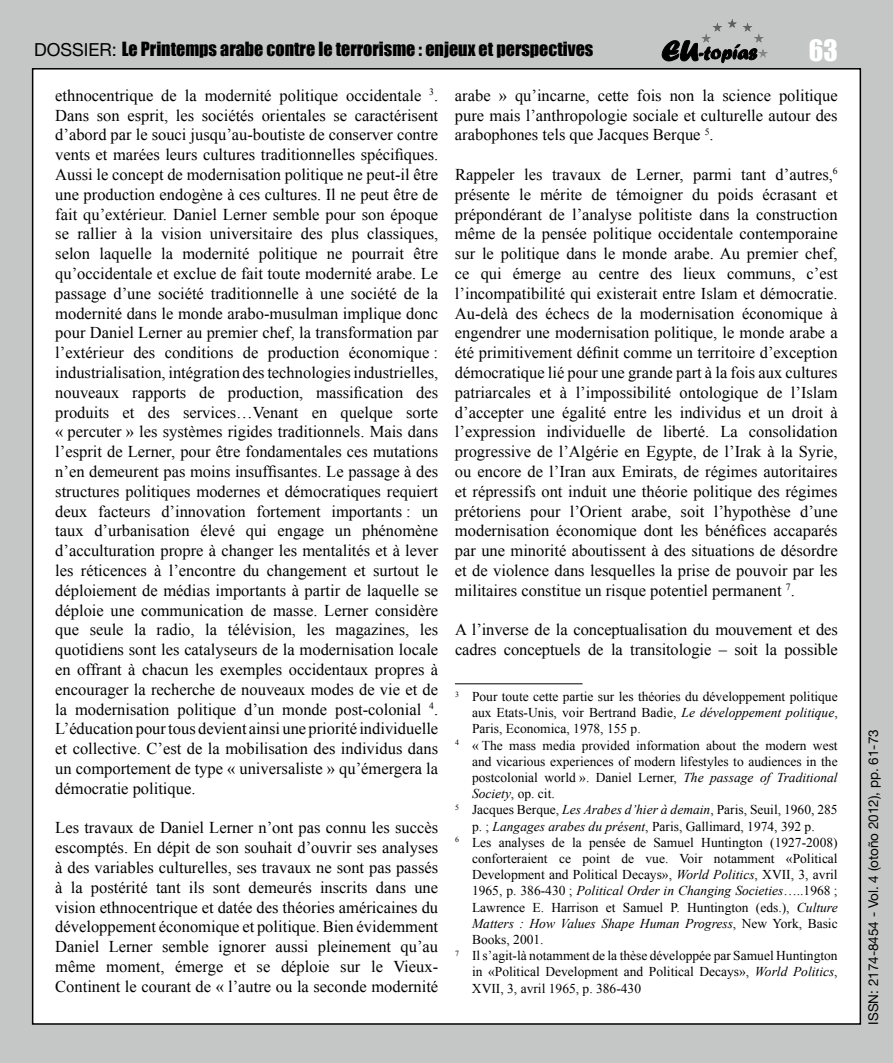
<style>
.page{position:relative;width:893px;height:1063px;background:#c5c6c6}
.page>*{position:absolute;margin:0;border:0;box-sizing:border-box;transform-origin:0 0}
.t1{font:27px "Impact";color:#fff}
.t2{font:18px "Impact";color:#000}
.t3{font:16.5px/19.8px "Times New Roman";color:#000;text-align:justify}
.t4{font:13.5px "Times New Roman";color:#000}
.t5{font:italic 13.5px "Times New Roman";color:#000}
.t6{font:13.5px "Helvetica Neue";color:#000}
.s1{font-family:"Helvetica Neue"}
.s2{font-style:italic}
.s3{font-style:normal}
</style>
<div class="page">
<div style="left:33px;top:69px;width:827px;height:955px;background:#fff"></div>
<svg style="left:662px;top:40px;width:94px;height:23px"></svg>
<hr style="left:701px;top:19px;width:67px;height:1px;background:#575757">
<hr style="left:701px;top:20px;width:67px;height:1px;background:#585858">
<hr style="left:701px;top:21px;width:67px;height:1px;background:#595959">
<hr style="left:701px;top:22px;width:67px;height:1px;background:#5b5b5a">
<hr style="left:701px;top:23px;width:67px;height:1px;background:#5c5c5b">
<hr style="left:701px;top:24px;width:67px;height:1px;background:#5e5e5d">
<hr style="left:701px;top:25px;width:67px;height:1px;background:#5f5f5e">
<hr style="left:701px;top:26px;width:67px;height:1px;background:#616160">
<hr style="left:701px;top:27px;width:67px;height:1px;background:#626261">
<hr style="left:701px;top:28px;width:67px;height:1px;background:#646463">
<hr style="left:701px;top:29px;width:67px;height:1px;background:#656564">
<hr style="left:701px;top:30px;width:67px;height:1px;background:#666665">
<hr style="left:701px;top:31px;width:67px;height:1px;background:#686867">
<hr style="left:701px;top:32px;width:67px;height:1px;background:#696968">
<hr style="left:701px;top:33px;width:67px;height:1px;background:#6b6b6a">
<hr style="left:701px;top:34px;width:67px;height:1px;background:#6c6c6b">
<hr style="left:701px;top:35px;width:67px;height:1px;background:#6d6d6d">
<hr style="left:701px;top:36px;width:67px;height:1px;background:#6e6e6e">
<hr style="left:701px;top:37px;width:67px;height:1px;background:#707070">
<hr style="left:701px;top:38px;width:67px;height:1px;background:#717171">
<hr style="left:701px;top:39px;width:67px;height:1px;background:#737373">
<hr style="left:701px;top:40px;width:67px;height:1px;background:#747474">
<hr style="left:701px;top:41px;width:67px;height:1px;background:#757574">
<hr style="left:701px;top:42px;width:67px;height:1px;background:#777776">
<hr style="left:701px;top:43px;width:67px;height:1px;background:#787877">
<hr style="left:701px;top:44px;width:67px;height:1px;background:#7a7a79">
<hr style="left:701px;top:45px;width:67px;height:1px;background:#7b7b7a">
<hr style="left:701px;top:46px;width:67px;height:1px;background:#7c7d7c">
<hr style="left:701px;top:47px;width:67px;height:1px;background:#7d7e7d">
<hr style="left:701px;top:48px;width:67px;height:1px;background:#7f7f7f">
<hr style="left:701px;top:49px;width:67px;height:1px;background:#808080">
<hr style="left:701px;top:50px;width:67px;height:1px;background:#818181">
<hr style="left:701px;top:51px;width:67px;height:1px;background:#838383">
<hr style="left:701px;top:52px;width:67px;height:1px;background:#848484">
<hr style="left:701px;top:53px;width:67px;height:1px;background:#868685">
<hr style="left:701px;top:54px;width:67px;height:1px;background:#878786">
<hr style="left:701px;top:55px;width:67px;height:1px;background:#888988">
<hr style="left:701px;top:56px;width:67px;height:1px;background:#898989">
<hr style="left:701px;top:57px;width:67px;height:1px;background:#8b8b8b">
<hr style="left:455px;top:684px;width:128px;height:1px;background:#000">
<p class="t2" style="left:34px;top:35px;width:561px"><span class="s1">DOSSIER:</span> Le Printemps arabe contre le terrorisme : enjeux et perspectives</p>
<h1 class="t1" style="left:809px;top:29px;width:30px">63</h1>
<p class="t3" style="left:55px;top:85px;width:384px">ethnocentrique de la modernité politique occidentale <sup>3</sup>.<br>Dans son esprit, les sociétés orientales se caractérisent d’abord par le souci jusqu’au-boutiste de conserver contre vents et marées leurs cultures traditionnelles spécifiques.<br>Aussi le concept de modernisation politique ne peut-il être une production endogène à ces cultures. Il ne peut être de fait qu’extérieur. Daniel Lerner semble pour son époque se rallier à la vision universitaire des plus classiques, selon laquelle la modernité politique ne pourrait être qu’occidentale et exclue de fait toute modernité arabe. Le passage d’une société traditionnelle à une société de la modernité dans le monde arabo-musulman implique donc pour Daniel Lerner au premier chef, la transformation par l’extérieur des conditions de production économique : industrialisation, intégration des technologies industrielles, nouveaux rapports de production, massification des produits et des services…Venant en quelque sorte « percuter » les systèmes rigides traditionnels. Mais dans l’esprit de Lerner, pour être fondamentales ces mutations n’en demeurent pas moins insuffisantes. Le passage à des structures politiques modernes et démocratiques requiert deux facteurs d’innovation fortement importants : un taux d’urbanisation élevé qui engage un phénomène d’acculturation propre à changer les mentalités et à lever les réticences à l’encontre du changement et surtout le déploiement de médias importants à partir de laquelle se déploie une communication de masse. Lerner considère que seule la radio, la télévision, les magazines, les quotidiens sont les catalyseurs de la modernisation locale en offrant à chacun les exemples occidentaux propres à encourager la recherche de nouveaux modes de vie et de la modernisation politique d’un monde post-colonial <sup>4</sup>.<br>L’éducation pour tous devient ainsi une priorité individuelle et collective. C’est de la mobilisation des individus dans un comportement de type « universaliste » qu’émergera la démocratie politique.</p>
<p class="t3" style="left:55px;top:818px;width:384px">Les travaux de Daniel Lerner n’ont pas connu les succès escomptés. En dépit de son souhait d’ouvrir ses analyses à des variables culturelles, ses travaux ne sont pas passés à la postérité tant ils sont demeurés inscrits dans une vision ethnocentrique et datée des théories américaines du développement économique et politique. Bien évidemment Daniel Lerner semble ignorer aussi pleinement qu’au même moment, émerge et se déploie sur le Vieux-Continent le courant de « l’autre ou la seconde modernité</p>
<p class="t3" style="left:455px;top:85px;width:384px">arabe » qu’incarne, cette fois non la science politique pure mais l’anthropologie sociale et culturelle autour des arabophones tels que Jacques Berque <sup>5</sup>.</p>
<p class="t3" style="left:455px;top:164px;width:384px">Rappeler les travaux de Lerner, parmi tant d’autres,<sup>6 </sup>présente le mérite de témoigner du poids écrasant et prépondérant de l’analyse politiste dans la construction même de la pensée politique occidentale contemporaine sur le politique dans le monde arabe. Au premier chef, ce qui émerge au centre des lieux communs, c’est l’incompatibilité qui existerait entre Islam et démocratie.<br>Au-delà des échecs de la modernisation économique à engendrer une modernisation politique, le monde arabe a été primitivement définit comme un territoire d’exception démocratique lié pour une grande part à la fois aux cultures patriarcales et à l’impossibilité ontologique de l’Islam d’accepter une égalité entre les individus et un droit à l’expression individuelle de liberté. La consolidation progressive de l’Algérie en Egypte, de l’Irak à la Syrie, ou encore de l’Iran aux Emirats, de régimes autoritaires et répressifs ont induit une théorie politique des régimes prétoriens pour l’Orient arabe, soit l’hypothèse d’une modernisation économique dont les bénéfices accaparés par une minorité aboutissent à des situations de désordre et de violence dans lesquelles la prise de pouvoir par les militaires constitue un risque potentiel permanent <sup>7</sup>.</p>
<p class="t3" style="left:455px;top:620px;width:384px">A l’inverse de la conceptualisation du mouvement et des cadres conceptuels de la transitologie – soit la possible</p>
<p class="t4" style="left:455px;top:687px;width:384px"><sup>3</sup> Pour toute cette partie sur les théories du développement politique</p>
<p class="t4" style="left:472px;top:704px;width:367px">aux Etats-Unis, voir Bertrand Badie, <span class="s2">Le développement politique</span>,</p>
<p class="t4" style="left:472px;top:720px;width:170px">Paris, Economica, 1978, 155 p.</p>
<p class="t4" style="left:455px;top:736px;width:384px"><sup>4</sup> « The mass media provided information about the modern west</p>
<p class="t4" style="left:472px;top:752px;width:367px">and vicarious experiences of modern lifestyles to audiences in the</p>
<p class="t4" style="left:472px;top:768px;width:367px">postcolonial world ». Daniel Lerner, <span class="s2">The passage of Traditional</span></p>
<p class="t4" style="left:472px;top:785px;width:84px"><span class="s2">Society</span>, op. cit.</p>
<p class="t4" style="left:455px;top:801px;width:384px"><sup>5</sup> Jacques Berque, <span class="s2">Les Arabes d’hier à demain</span>, Paris, Seuil, 1960, 285</p>
<p class="t4" style="left:472px;top:817px;width:344px">p. ; <span class="s2">Langages arabes du présent</span>, Paris, Gallimard, 1974, 392 p.</p>
<p class="t4" style="left:455px;top:833px;width:384px"><sup>6</sup> Les analyses de la pensée de Samuel Huntington (1927-2008)</p>
<p class="t4" style="left:472px;top:849px;width:367px">conforteraient ce point de vue. Voir notamment «Political</p>
<p class="t4" style="left:472px;top:866px;width:367px">Development and Political Decays», <span class="s2">World Politics</span>, XVII, 3, avril</p>
<p class="t5" style="left:472px;top:882px;width:367px"><span class="s3">1965, p. 386-430 ;</span> Political Order in Changing Societies<span class="s3">…..1968 ;</span></p>
<p class="t4" style="left:472px;top:898px;width:367px">Lawrence E. Harrison et Samuel P. Huntington (eds.), <span class="s2">Culture</span></p>
<p class="t5" style="left:472px;top:914px;width:367px">Matters : How Values Shape Human Progress<span class="s3">, New York, Basic</span></p>
<p class="t4" style="left:472px;top:930px;width:73px">Books, 2001.</p>
<p class="t4" style="left:455px;top:947px;width:384px"><sup>7</sup> Il s’agit-là notamment de la thèse développée par Samuel Huntington</p>
<p class="t4" style="left:472px;top:963px;width:367px">in «Political Development and Political Decays», <span class="s2">World Politics</span>,</p>
<p class="t4" style="left:472px;top:979px;width:171px">XVII, 3, avril 1965, p. 386-430</p>
<p class="t6" style="left:865px;top:1025px;width:297px;rotate:-90deg">ISSN: 2174-8454 - Vol. 4 (otoño 2012), pp. 61-73</p>
</div>
